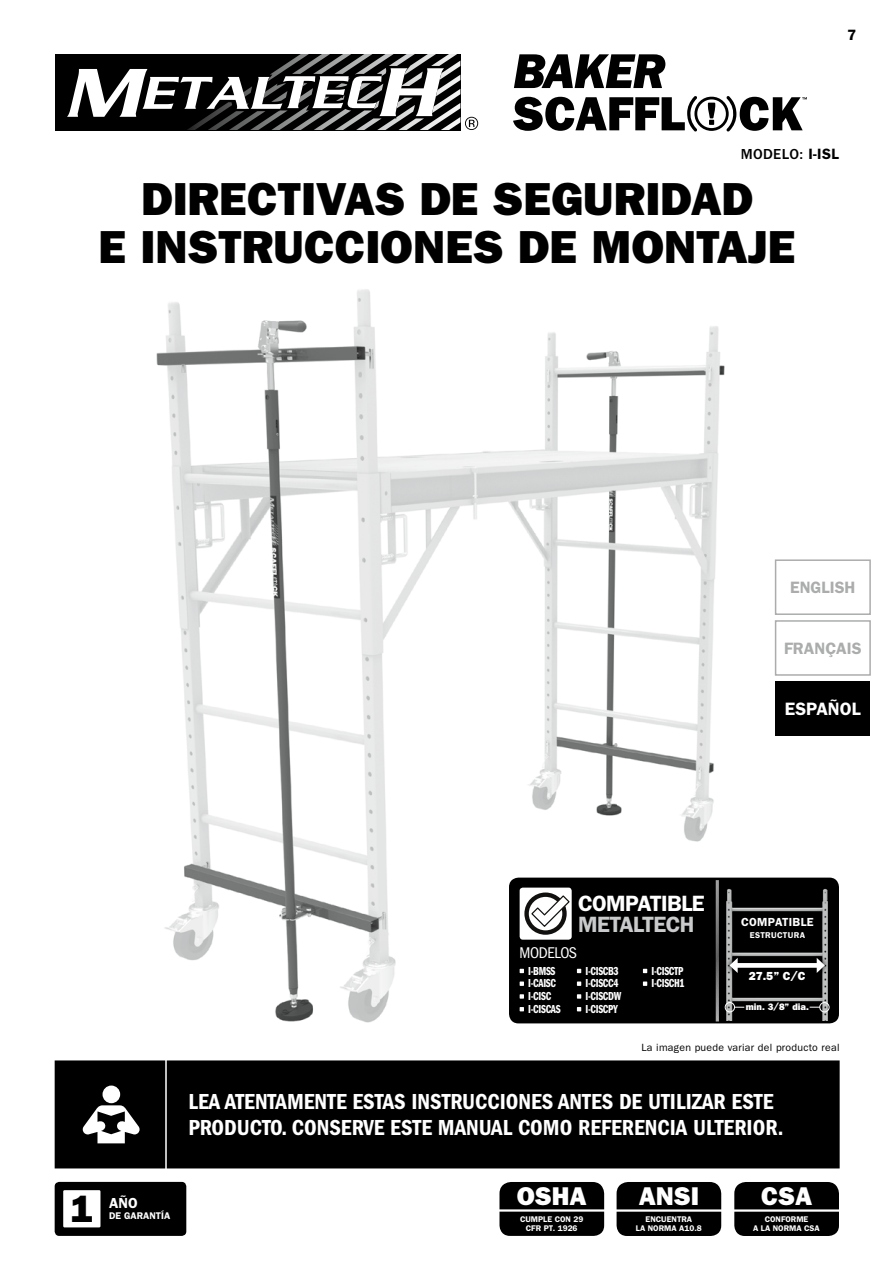
<style>
.page{position:relative;width:893px;height:1263px;background:#fff}
.page>*{position:absolute;margin:0;border:0;box-sizing:border-box;transform-origin:0 0}
.t1{font:46.5px/48px "ITC Franklin Gothic Std Hvy";color:#000;text-align:center}
.t2{font:37.8px "ITC Franklin Gothic Std Hvy";color:#000}
.t3{font:25.8px "ITC Franklin Gothic Std Hvy";color:#fff}
.t4{font:22.5px/26.2px "ITC Franklin Gothic Std Dm Cd";color:#fff}
.t5{font:600 22.2px "ITC Franklin Gothic Std";letter-spacing:-.03em;color:#fff}
.t6{font:600 22.2px "ITC Franklin Gothic Std";letter-spacing:-.025em;color:#c9cacb}
.t7{font:600 18px "ITC Franklin Gothic Std";color:#fff}
.t8{font:600 16.5px "ITC Franklin Gothic Std";color:#abacac}
.t9{font:condensed 16.05px "ITC Franklin Gothic Std";letter-spacing:-.025em;color:#fff}
.t10{font:500 15px "ITC Franklin Gothic Std";letter-spacing:.025em;color:#000}
.t11{font:600 15px "Franklin Gothic";color:#000}
.t12{font:600 14.55px "ITC Franklin Gothic Std";color:#fff}
.t13{font:12px/12.8px "ITC Franklin Gothic Std Dm Cp";letter-spacing:-.025em;color:#fff}
.t14{font:600 11.7px "ITC Franklin Gothic Std";letter-spacing:.025em;color:#fff}
.t15{font:800 11.7px "Franklin Gothic";color:#fff}
.t16{font:10.5px "ITC Franklin Gothic Std";letter-spacing:.025em;color:#000}
.t17{font:600 9.75px "ITC Franklin Gothic Std";color:#fff}
.t18{font:800 9.45px "Franklin Gothic";color:#fff}
.t19{font:600 8.4px "ITC Franklin Gothic Std";letter-spacing:.035em;color:#fff}
.t20{font:600 8.25px/9px "ITC Franklin Gothic Std";color:#fff;text-align:center}
.s1{font-weight:600}
</style>
<div class="page">
<img style="left:156px;top:289px;width:713px;height:735px">
<div style="left:775px;top:559px;width:96px;height:56px;border:2px solid #abacac"></div>
<div style="left:775px;top:620px;width:96px;height:56px;border:2px solid #abacac"></div>
<div style="left:776px;top:682px;width:94px;height:54px;background:#000"></div>
<div style="left:55px;top:54px;width:405px;height:76px;background:#000"></div>
<svg style="left:67px;top:54px;width:411px;height:76px"></svg>
<svg style="left:499px;top:1182px;width:105px;height:54px;background:#101010"></svg>
<div style="left:56px;top:1062px;width:782px;height:105px;background:#000"></div>
<div style="left:55px;top:1060px;width:785px;height:108px;border:3px solid #000"></div>
<div style="left:103px;top:1085px;width:17px;height:18px;background:#fff;border-radius:50%"></div>
<svg style="left:83px;top:1105px;width:57px;height:38px"></svg>
<hr style="left:165px;top:1056px;width:2px;height:114px;background:#fff">
<svg style="left:617px;top:1182px;width:104px;height:54px;background:#0e0e0e"></svg>
<svg style="left:734px;top:1182px;width:105px;height:54px;background:#0f0f0f"></svg>
<div style="left:55px;top:1182px;width:131px;height:54px;background:#000;border-radius:5px"></div>
<div style="left:63px;top:1190px;width:37px;height:37px;background:#fff"></div>
<svg style="left:514px;top:54px;width:151px;height:34px"></svg>
<svg style="left:513px;top:96px;width:294px;height:36px"></svg>
<div style="left:509px;top:878px;width:330px;height:145px;background:#000;border-radius:10px"></div>
<div style="left:520px;top:887px;width:52px;height:53px;background:#fff;border-radius:3px"></div>
<div style="left:524px;top:892px;width:43px;height:43px;border:4px solid #12100e;border-radius:50%"></div>
<svg style="left:530px;top:894px;width:40px;height:35px"></svg>
<hr style="left:716px;top:880px;width:3px;height:141px;background:#fff">
<img style="left:724px;top:888px;width:106px;height:132px">
<svg style="left:725px;top:953px;width:105px;height:25px"></svg>
<div style="left:736px;top:963px;width:83px;height:5px;background:#fff"></div>
<svg style="left:817px;top:958px;width:8px;height:15px"></svg>
<svg style="left:729px;top:958px;width:9px;height:15px"></svg>
<svg style="left:520px;top:969px;width:4px;height:4px"></svg>
<svg style="left:520px;top:981px;width:4px;height:5px"></svg>
<svg style="left:520px;top:994px;width:4px;height:5px"></svg>
<svg style="left:520px;top:1007px;width:4px;height:4px"></svg>
<svg style="left:577px;top:969px;width:4px;height:4px"></svg>
<svg style="left:577px;top:981px;width:4px;height:5px"></svg>
<svg style="left:577px;top:994px;width:4px;height:5px"></svg>
<svg style="left:577px;top:1007px;width:4px;height:4px"></svg>
<svg style="left:643px;top:969px;width:4px;height:4px"></svg>
<svg style="left:643px;top:981px;width:4px;height:5px"></svg>
<div style="left:725px;top:1002px;width:10px;height:10px;border:1px solid #fff;border-radius:50%"></div>
<div style="left:819px;top:1002px;width:11px;height:10px;border:1px solid #fff;border-radius:50%"></div>
<p class="t11" style="left:847px;top:26px;width:10px">7</p>
<p class="t10" style="left:741px;top:145px;width:100px">MODELO: <span class="s1">I-ISL</span></p>
<h1 class="t1" style="left:98px;top:175px;width:699px">DIRECTIVAS DE SEGURIDAD<br>E INSTRUCCIONES DE MONTAJE</h1>
<p class="t8" style="left:790px;top:577px;width:67px">ENGLISH</p>
<p class="t8" style="left:784px;top:638px;width:79px">FRANÇAIS</p>
<p class="t7" style="left:785px;top:698px;width:77px">ESPAÑOL</p>
<p class="t5" style="left:578px;top:890px;width:128px">COMPATIBLE</p>
<p class="t6" style="left:578px;top:911px;width:118px">METALTECH</p>
<p class="t9" style="left:520px;top:943px;width:59px">MODELOS</p>
<p class="t13" style="left:528px;top:964px;width:34px">I-BMSS<br>I-CAISC<br>I-CISC<br>I-CISCAS</p>
<p class="t13" style="left:585px;top:964px;width:37px">I-CISCB3<br>I-CISCC4<br>I-CISCDW<br>I-CISCPY</p>
<p class="t13" style="left:651px;top:964px;width:35px">I-CISCTP<br>I-CISCH1</p>
<p class="t14" style="left:741px;top:915px;width:74px">COMPATIBLE</p>
<p class="t19" style="left:750px;top:930px;width:57px">ESTRUCTURA</p>
<p class="t15" style="left:749px;top:969px;width:58px">27.5” C/C</p>
<p class="t18" style="left:746px;top:1001px;width:65px">min. 3/8” dia.</p>
<p class="t16" style="left:641px;top:1041px;width:200px">La imagen puede variar del producto real</p>
<p class="t4" style="left:188px;top:1088px;width:596px">LEA ATENTAMENTE ESTAS INSTRUCCIONES ANTES DE UTILIZAR ESTE<br>PRODUCTO. CONSERVE ESTE MANUAL COMO REFERENCIA ULTERIOR.</p>
<h2 class="t2" style="left:71px;top:1187px;width:24px">1</h2>
<p class="t12" style="left:109px;top:1195px;width:30px">AÑO</p>
<p class="t17" style="left:109px;top:1210px;width:63px">DE GARANTÍA</p>
<p class="t3" style="left:517px;top:1180px;width:71px">OSHA</p>
<p class="t20" style="left:520px;top:1215px;width:65px">CUMPLE CON 29<br>CFR PT. 1926</p>
<p class="t3" style="left:639px;top:1180px;width:62px">ANSI</p>
<p class="t20" style="left:636px;top:1215px;width:67px">ENCUENTRA<br>LA NORMA A10.8</p>
<p class="t3" style="left:761px;top:1180px;width:53px">CSA</p>
<p class="t20" style="left:765px;top:1215px;width:45px">CONFORME</p>
<p class="t20" style="left:753px;top:1224px;width:68px">A LA NORMA CSA</p>
</div>
